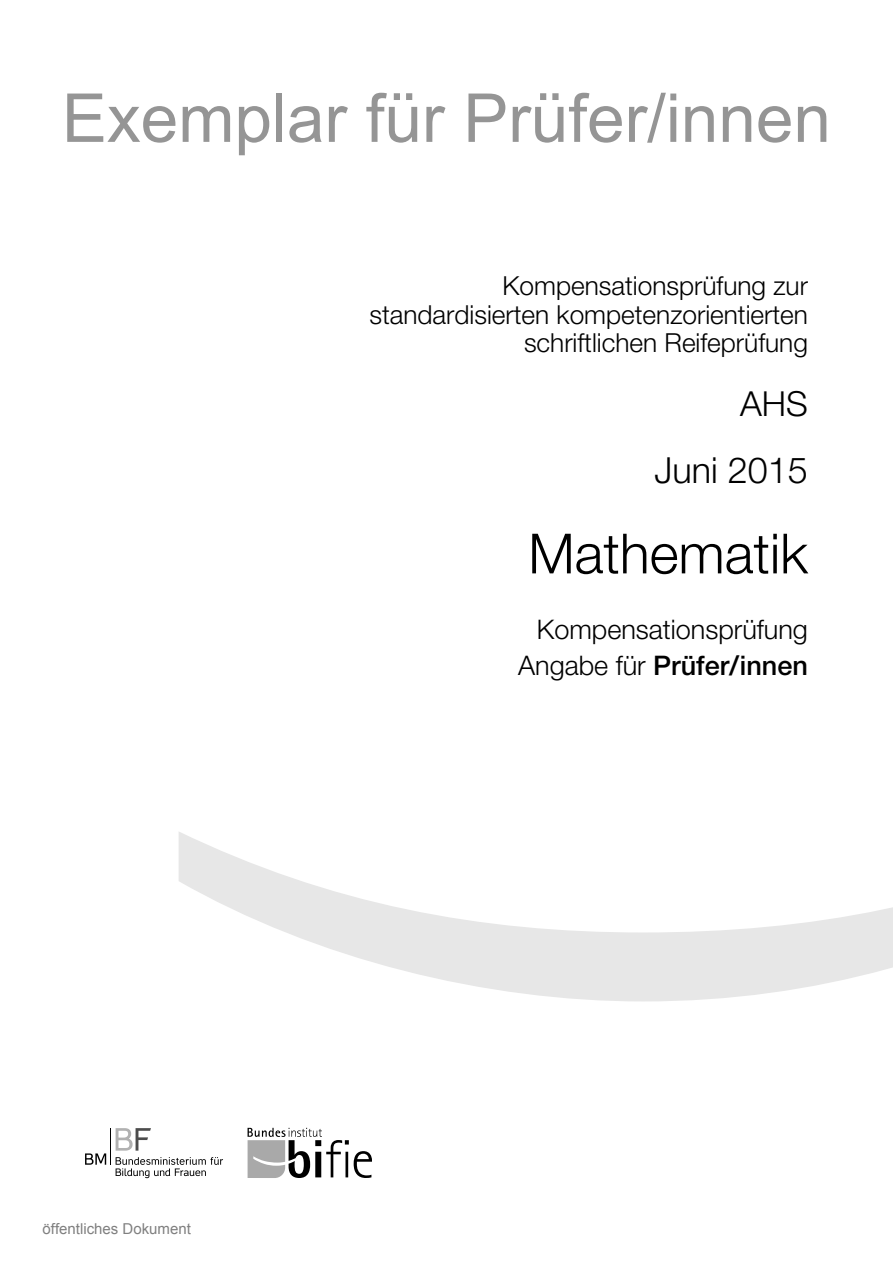
<style>
.page{position:relative;width:893px;height:1263px;background:#fff}
.page>*{position:absolute;margin:0;border:0;box-sizing:border-box;transform-origin:0 0}
.t1{font:67.5px "Arial";color:#959595}
.t2{font:300 55.5px "Helvetica Neue LT Std";color:#000}
.t3{font:300 36px "Helvetica Neue LT Std";color:#000}
.t4{font:300 34.5px "Helvetica Neue LT Std";color:#000}
.t5{font:300 27px/36px "Helvetica Neue LT Std";color:#000;text-align:right}
.t6{font:300 26.25px/28.5px "Helvetica Neue LT Std";color:#000;text-align:right}
.t7{font:15px "Arial";color:#808080}
.s1{font-weight:500}
</style>
<div class="page">
<svg style="left:179px;top:832px;width:714px;height:169px"></svg>
<svg style="left:248px;top:1128px;width:124px;height:50px"></svg>
<svg style="left:85px;top:1153px;width:21px;height:12px"></svg>
<svg style="left:116px;top:1128px;width:35px;height:23px"></svg>
<hr style="left:111px;top:1128px;width:1px;height:37px;background:#000">
<svg style="left:116px;top:1157px;width:107px;height:21px"></svg>
<h1 class="t1" style="left:62px;top:74px;width:771px">Exemplar für Prüfer/innen</h1>
<p class="t6" style="left:369px;top:271px;width:440px">Kompensationsprüfung zur standardisierten kompetenzorientierten schriftlichen Reifeprüfung</p>
<h3 class="t4" style="left:740px;top:382px;width:69px">AHS</h3>
<h3 class="t3" style="left:654px;top:449px;width:155px">Juni 2015</h3>
<h2 class="t2" style="left:528px;top:520px;width:281px">Mathematik</h2>
<p class="t7" style="left:43px;top:1219px;width:150px">öffentliches Dokument</p>
<p class="t5" style="left:518px;top:611px;width:291px">Kompensationsprüfung<br>Angabe für <span class="s1">Prüfer/innen</span></p>
</div>
